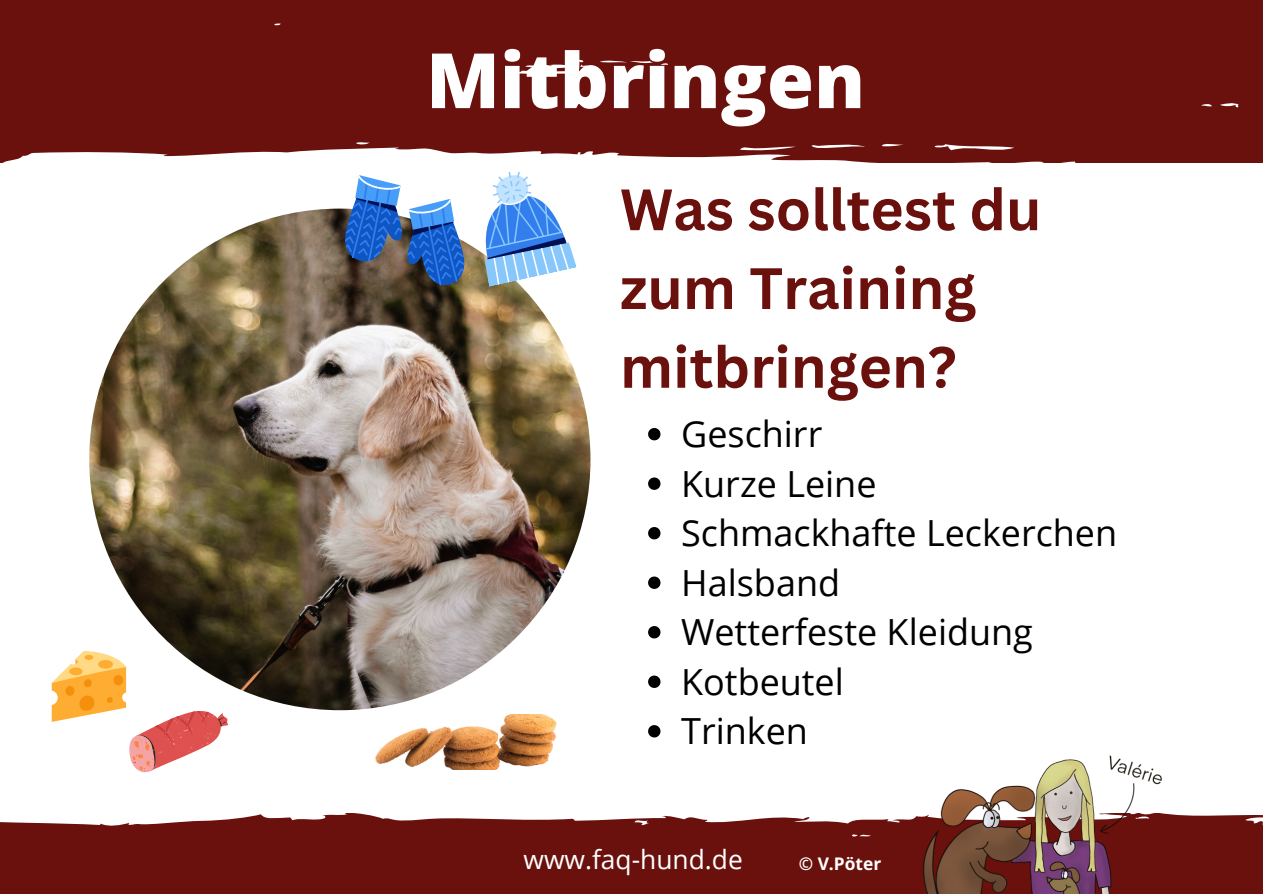
<style>
.page{position:relative;width:1263px;height:894px;background:#fff}
.page>*{position:absolute;margin:0;border:0;box-sizing:border-box;transform-origin:0 0}
.t1{font:800 76.35px "Open Sans";color:#fff}
.t2{font:700 57px/78.8px "Canva Sans";color:#6a110d}
.t3{font:36px "Open Sans";color:#000}
.t4{font:26.4px "Open Sans";color:#fff}
.t5{font:700 17.4px "Open Sans";color:#fff}
</style>
<div class="page">
<div style="left:0;top:0;width:1263px;height:162px;background:#6a110d"></div>
<svg style="left:0;top:813px;width:1263px;height:80px;background:#762421"></svg>
<img style="left:799px;top:755px;width:412px;height:138px">
<img style="left:89px;top:208px;width:501px;height:502px;border-radius:50%">
<img style="left:375px;top:714px;width:181px;height:55px">
<svg style="left:473px;top:172px;width:104px;height:115px"></svg>
<svg style="left:343px;top:175px;width:123px;height:111px"></svg>
<svg style="left:52px;top:650px;width:176px;height:123px"></svg>
<svg style="left:648px;top:428px;width:12px;height:12px"></svg>
<svg style="left:648px;top:477px;width:12px;height:12px"></svg>
<svg style="left:648px;top:527px;width:12px;height:12px"></svg>
<svg style="left:648px;top:576px;width:12px;height:12px"></svg>
<svg style="left:648px;top:626px;width:12px;height:12px"></svg>
<svg style="left:648px;top:675px;width:12px;height:12px"></svg>
<svg style="left:648px;top:725px;width:12px;height:12px"></svg>
<p class="t1" style="left:426px;top:26px;width:440px">Mitbringen</p>
<p class="t2" style="left:620px;top:169px;width:423px">Was solltest du zum Training mitbringen?</p>
<p class="t3" style="left:681px;top:408px;width:143px">Geschirr</p>
<p class="t3" style="left:681px;top:458px;width:197px">Kurze Leine</p>
<p class="t3" style="left:681px;top:507px;width:438px">Schmackhafte Leckerchen</p>
<p class="t3" style="left:681px;top:557px;width:160px">Halsband</p>
<p class="t3" style="left:681px;top:606px;width:353px">Wetterfeste Kleidung</p>
<p class="t3" style="left:681px;top:656px;width:164px">Kotbeutel</p>
<p class="t3" style="left:681px;top:705px;width:128px">Trinken</p>
<p class="t4" style="left:523px;top:840px;width:221px">www.faq-hund.de</p>
<p class="t5" style="left:799px;top:851px;width:84px">© V.Pöter</p>
</div>
